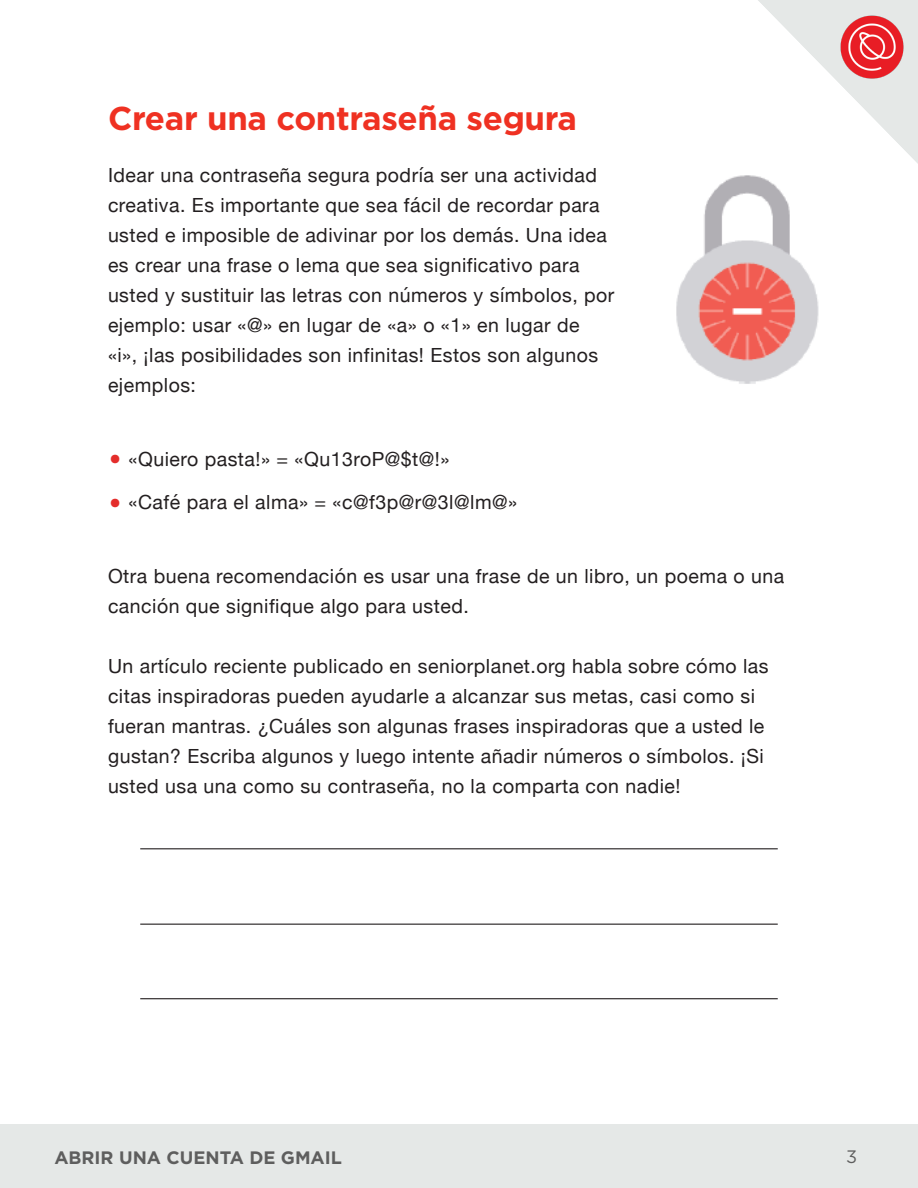
<style>
.page{position:relative;width:918px;height:1188px;background:#fff}
.page>*{position:absolute;margin:0;border:0;box-sizing:border-box;transform-origin:0 0}
.subtitle{font:700 33px "Gotham";letter-spacing:-.01em;color:#ef3122}
.Paragraph_Style_1{font:19.5px/30px "Helvetica Neue";letter-spacing:.025em;color:#231f20}
.Tab_PN{font:19.5px "Helvetica Neue";letter-spacing:.025em;color:#231f20}
.t1{font:700 18px "Gotham";color:#5e5e5e}
.t2{font:18px "Gotham";color:#5e5e5e}
.s1{font-size:39px;color:#e42d2b}
</style>
<div class="page">
<div style="left:1px;top:1124px;width:917px;height:64px;background:#e5e8e7"></div>
<svg style="left:758px;top:0;width:160px;height:164px"></svg>
<img style="left:676px;top:175px;width:143px;height:209px">
<hr style="left:140px;top:848px;width:638px;height:1px;background:#231f20">
<hr style="left:140px;top:924px;width:638px;height:1px;background:#231f20">
<hr style="left:140px;top:998px;width:638px;height:1px;background:#231f20">
<p class="subtitle" style="left:108px;top:96px;width:471px">Crear una contraseña segura</p>
<p class="Paragraph_Style_1" style="left:108px;top:161px;width:508px">Idear una contraseña segura podría ser una actividad creativa. Es importante que sea fácil de recordar para usted e imposible de adivinar por los demás. Una idea es crear una frase o lema que sea significativo para usted y sustituir las letras con números y símbolos, por ejemplo: usar «@» en lugar de «a» o «1» en lugar de<br>«i», ¡las posibilidades son infinitas! Estos son algunos ejemplos:</p>
<p class="Tab_PN" style="left:108px;top:445px;width:343px"><span class="s1">•</span> «Quiero pasta!» = «Qu13roP@$t@!»</p>
<p class="Tab_PN" style="left:108px;top:488px;width:411px"><span class="s1">•</span> «Café para el alma» = «c@f3p@r@3l@lm@»</p>
<p class="Paragraph_Style_1" style="left:108px;top:562px;width:678px">Otra buena recomendación es usar una frase de un libro, un poema o una canción que signifique algo para usted.</p>
<p class="Paragraph_Style_1" style="left:108px;top:652px;width:662px">Un artículo reciente publicado en seniorplanet.org habla sobre cómo las citas inspiradoras pueden ayudarle a alcanzar sus metas, casi como si fueran mantras. ¿Cuáles son algunas frases inspiradoras que a usted le gustan? Escriba algunos y luego intente añadir números o símbolos. ¡Si usted usa una como su contraseña, no la comparta con nadie!</p>
<p class="t1" style="left:54px;top:1146px;width:289px">ABRIR UNA CUENTA DE GMAIL</p>
<p class="t2" style="left:846px;top:1145px;width:13px">3</p>
</div>
